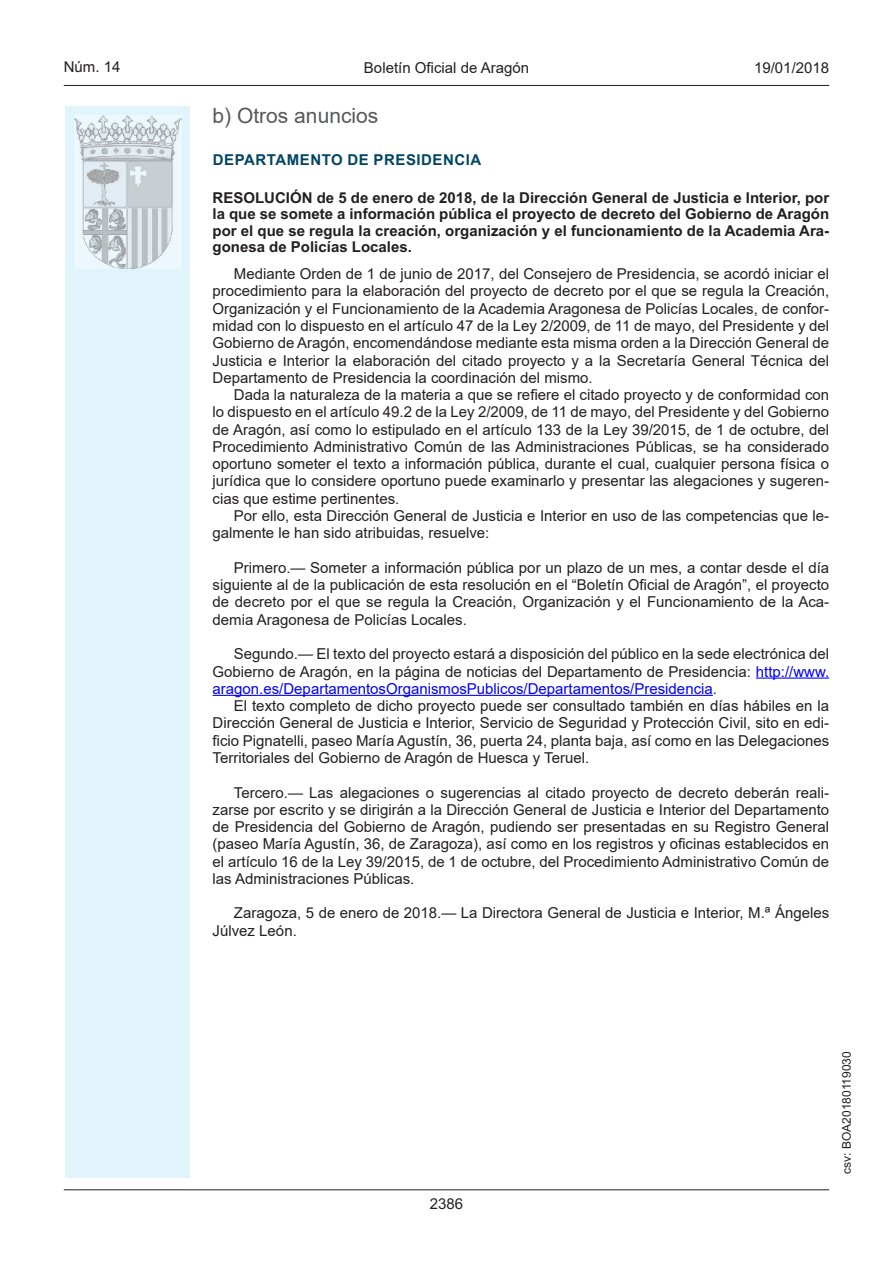
<style>
.page{position:relative;width:893px;height:1263px;background:#fff}
.page>*{position:absolute;margin:0;border:0;box-sizing:border-box;transform-origin:0 0}
.Sub_Seccion{font:21px "Arial";color:#57585a}
.inicio_de_parrafo{font:15px/17.2px "Arial";color:#231f20;text-align:justify}
.Titulo_text{font:700 15px/16.5px "Arial";color:#231f20;text-align:justify}
.emisor_text{font:700 15px "Arial";letter-spacing:.035em;color:#004462}
.estilo_head-c{font:15px "Arial";color:#231f20}
.estilo_head-d{font:15px "Arial MT2";color:#231f20}
.estilo_head-i{font:15px "Arial MT2";color:#231f20}
.numero_pagina{font:15px "Arial MT2";color:#231f20}
.estilo_head-i-2{font:12px "Arial MT2";color:#231f20}
.s1{color:#00f}
.s2{font-family:"Arial MT2"}
</style>
<div class="page">
<div style="left:65px;top:106px;width:125px;height:1072px;background:#e1f4fc"></div>
<img style="left:75px;top:115px;width:106px;height:153px">
<hr style="left:64px;top:85px;width:765px;height:1px;background:#231f20">
<hr style="left:64px;top:1189px;width:765px;height:1px;background:#231f20">
<hr style="left:756px;top:677px;width:73px;height:2px;background:#00f">
<hr style="left:213px;top:695px;width:500px;height:1px;background:#00f">
<p class="estilo_head-i" style="left:64px;top:57px;width:58px">Núm. 14</p>
<p class="estilo_head-c" style="left:364px;top:57px;width:167px">Boletín Oficial de Aragón</p>
<p class="estilo_head-d" style="left:754px;top:57px;width:77px">19/01/2018</p>
<p class="Sub_Seccion" style="left:213px;top:101px;width:167px">b) Otros anuncios</p>
<p class="emisor_text" style="left:213px;top:149px;width:270px">DEPARTAMENTO DE PRESIDENCIA</p>
<p class="Titulo_text" style="left:213px;top:189px;width:618px">RESOLUCIÓN de 5 de enero de 2018, de la Dirección General de Justicia e Interior, por la que se somete a información pública el proyecto de decreto del Gobierno de Aragón por el que se regula la creación, organización y el funcionamiento de la Academia Ara&shy;gonesa de Policías Locales.</p>
<p class="inicio_de_parrafo" style="left:213px;top:265px;width:618px;text-indent:21px">Mediante Orden de 1 de junio de 2017, del Consejero de Presidencia, se acordó iniciar el procedimiento para la elaboración del proyecto de decreto por el que se regula la Creación, Organización y el Funcionamiento de la Academia Aragonesa de Policías Locales, de confor&shy;midad con lo dispuesto en el artículo 47 de la Ley 2/2009, de 11 de mayo, del Presidente y del Gobierno de Aragón, encomendándose mediante esta misma orden a la Dirección General de Justicia e Interior la elaboración del citado proyecto y a la Secretaría General Técnica del Departamento de Presidencia la coordinación del mismo.</p>
<p class="inicio_de_parrafo" style="left:213px;top:386px;width:618px;text-indent:21px">Dada la naturaleza de la materia a que se refiere el citado proyecto y de conformidad con lo dispuesto en el artículo 49.2 de la Ley 2/2009, de 11 de mayo, del Presidente y del Gobierno de Aragón, así como lo estipulado en el artículo 133 de la Ley 39/2015, de 1 de octubre, del Procedimiento Administrativo Común de las Administraciones Públicas, se ha considerado oportuno someter el texto a información pública, durante el cual, cualquier persona física o jurídica que lo considere oportuno puede examinarlo y presentar las alegaciones y sugeren&shy;cias que estime pertinentes.</p>
<p class="inicio_de_parrafo" style="left:213px;top:507px;width:618px;text-indent:21px">Por ello, esta Dirección General de Justicia e Interior en uso de las competencias que le&shy;galmente le han sido atribuidas, resuelve:</p>
<p class="inicio_de_parrafo" style="left:213px;top:559px;width:618px;text-indent:21px">Primero.— Someter a información pública por un plazo de un mes, a contar desde el día siguiente al de la publicación de esta resolución en el “Boletín Oficial de Aragón”, el proyecto de decreto por el que se regula la Creación, Organización y el Funcionamiento de la Aca&shy;demia Aragonesa de Policías Locales.</p>
<p class="inicio_de_parrafo" style="left:213px;top:645px;width:618px;text-indent:21px">Segundo.— El texto del proyecto estará a disposición del público en la sede electrónica del Gobierno de Aragón, en la página de noticias del Departamento de Presidencia: <span class="s1">http://www. aragon.es/DepartamentosOrganismosPublicos/Departamentos/Presidencia</span><span class="s2">.</span></p>
<p class="inicio_de_parrafo" style="left:213px;top:697px;width:618px;text-indent:21px">El texto completo de dicho proyecto puede ser consultado también en días hábiles en la Dirección General de Justicia e Interior, Servicio de Seguridad y Protección Civil, sito en edi&shy;ficio Pignatelli, paseo María Agustín, 36, puerta 24, planta baja, así como en las Delegaciones Territoriales del Gobierno de Aragón de Huesca y Teruel.</p>
<p class="inicio_de_parrafo" style="left:213px;top:783px;width:618px;text-indent:21px">Tercero.— Las alegaciones o sugerencias al citado proyecto de decreto deberán reali&shy;zarse por escrito y se dirigirán a la Dirección General de Justicia e Interior del Departamento de Presidencia del Gobierno de Aragón, pudiendo ser presentadas en su Registro General (paseo María Agustín, 36, de Zaragoza), así como en los registros y oficinas establecidos en el artículo 16 de la Ley 39/2015, de 1 de octubre, del Procedimiento Administrativo Común de las Administraciones Públicas.</p>
<p class="inicio_de_parrafo" style="left:213px;top:904px;width:618px;text-indent:21px">Zaragoza, 5 de enero de 2018.— La Directora General de Justicia e Interior, M.ª Ángeles<br>Júlvez León.</p>
<p class="numero_pagina" style="left:430px;top:1193px;width:35px">2386</p>
<p class="estilo_head-i-2" style="left:838px;top:1174px;width:124px;rotate:-90deg">csv: BOA20180119030</p>
</div>
